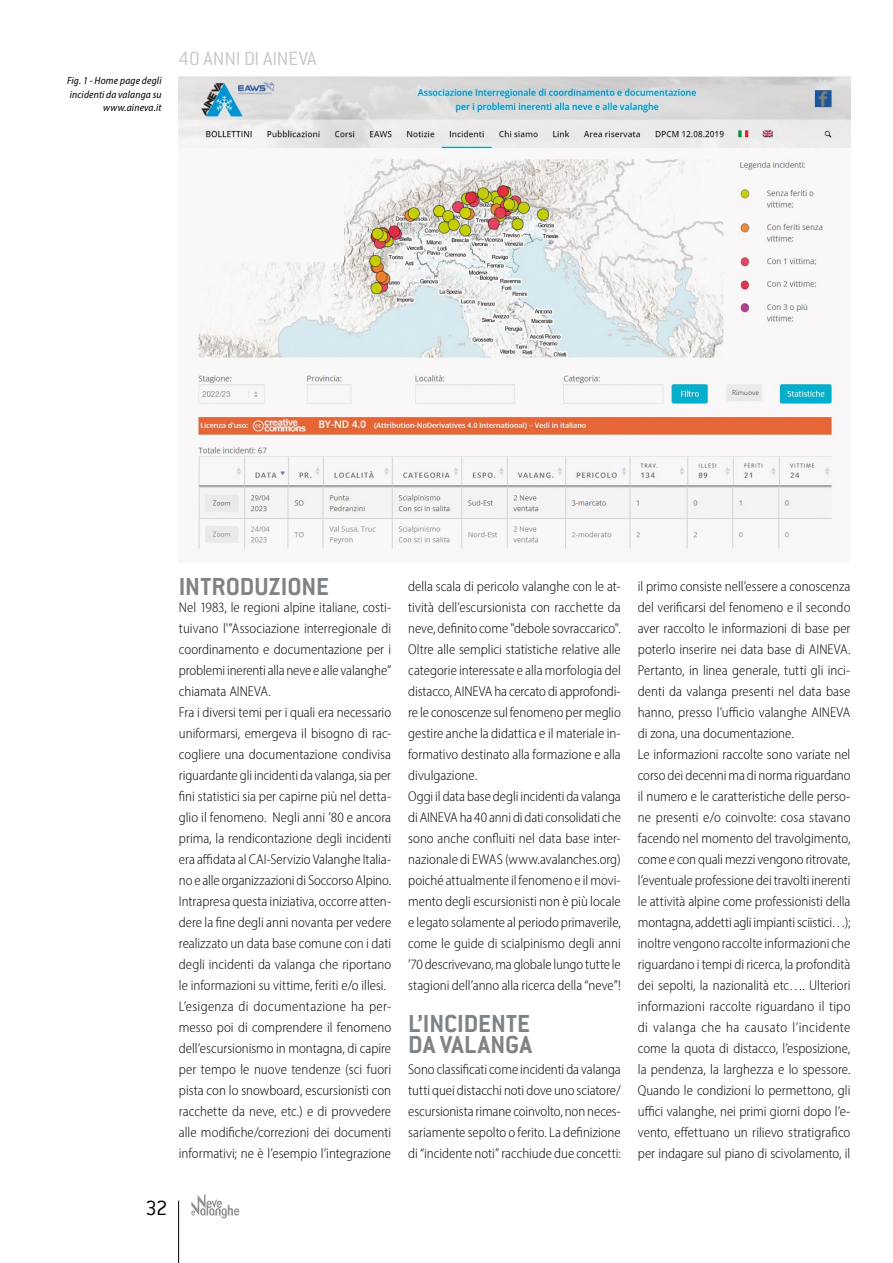
<style>
.page{position:relative;width:893px;height:1263px;background:#fff}
.page>*{position:absolute;margin:0;border:0;box-sizing:border-box;transform-origin:0 0}
.t1{font:700 27px/21px "Conduit ITC";color:#7d8386}
.t2{font:300 22.5px "Conduit ITC";color:#000}
.t3{font:300 21px "Conduit ITC";letter-spacing:-.005em;color:#c6c6c6}
.t4{font:300 semi-condensed 14.25px/21px "Myriad Pro";color:#000}
.t5{font:italic semi-condensed 10.5px/13.5px "Myriad Pro";letter-spacing:.015em;color:#000;text-align:right}
</style>
<div class="page">
<img style="left:179px;top:77px;width:671px;height:475px">
<hr style="left:178px;top:1201px;width:1px;height:62px;background:#000">
<svg style="left:191px;top:1194px;width:48px;height:24px"></svg>
<p class="t5" style="left:67px;top:74px;width:96px">Fig. 1 - Home page degli incidenti da valanga su www.aineva.it</p>
<h3 class="t3" style="left:179px;top:47px;width:139px">40 ANNI DI AINEVA</h3>
<h1 class="t1" style="left:179px;top:575px;width:152px">INTRODUZIONE</h1>
<p class="t4" style="left:179px;top:596px;width:214px">Nel 1983, le regioni alpine italiane, costi&shy;tuivano l'”Associazione interregionale di coordinamento e documentazione per i problemi inerenti alla neve e alle valanghe” chiamata AINEVA.<br>Fra i diversi temi per i quali era necessario uniformarsi, emergeva il bisogno di rac&shy;cogliere una documentazione condivisa riguardante gli incidenti da valanga, sia per fini statistici sia per capirne più nel detta&shy;glio il fenomeno. Negli anni ’80 e ancora prima, la rendicontazione degli incidenti era affidata al CAI-Servizio Valanghe Italia&shy;no e alle organizzazioni di Soccorso Alpino.<br>Intrapresa questa iniziativa, occorre atten&shy;dere la fine degli anni novanta per vedere realizzato un data base comune con i dati degli incidenti da valanga che riportano le informazioni su vittime, feriti e/o illesi.<br>L’esigenza di documentazione ha per&shy;messo poi di comprendere il fenomeno dell’escursionismo in montagna, di capire per tempo le nuove tendenze (sci fuori pista con lo snowboard, escursionisti con racchette da neve, etc.) e di provvedere alle modifiche/correzioni dei documenti informativi; ne è l’esempio l’integrazione</p>
<h2 class="t2" style="left:145px;top:1196px;width:24px">32</h2>
<p class="t4" style="left:408px;top:576px;width:214px">della scala di pericolo valanghe con le at&shy;tività dell’escursionista con racchette da neve, definito come "debole sovraccarico".<br>Oltre alle semplici statistiche relative alle categorie interessate e alla morfologia del distacco, AINEVA ha cercato di approfondi&shy;re le conoscenze sul fenomeno per meglio gestire anche la didattica e il materiale in&shy;formativo destinato alla formazione e alla divulgazione.<br>Oggi il data base degli incidenti da valanga di AINEVA ha 40 anni di dati consolidati che sono anche confluiti nel data base inter&shy;nazionale di EWAS (www.avalanches.org) poiché attualmente il fenomeno e il movi&shy;mento degli escursionisti non è più locale e legato solamente al periodo primaverile, come le guide di scialpinismo degli anni ’70 descrivevano, ma globale lungo tutte le stagioni dell’anno alla ricerca della “neve”!</p>
<h1 class="t1" style="left:408px;top:1012px;width:125px">L’INCIDENTE<br>DA VALANGA</h1>
<p class="t4" style="left:408px;top:1059px;width:214px;text-align:justify">Sono classificati come incidenti da valanga tutti quei distacchi noti dove uno sciatore/ escursionista rimane coinvolto, non neces&shy;sariamente sepolto o ferito. La definizione di “incidente noti” racchiude due concetti:</p>
<p class="t4" style="left:638px;top:576px;width:214px">il primo consiste nell’essere a conoscenza del verificarsi del fenomeno e il secondo aver raccolto le informazioni di base per poterlo inserire nei data base di AINEVA.<br>Pertanto, in linea generale, tutti gli inci&shy;denti da valanga presenti nel data base hanno, presso l’ufficio valanghe AINEVA di zona, una documentazione.<br>Le informazioni raccolte sono variate nel corso dei decenni ma di norma riguardano il numero e le caratteristiche delle perso&shy;ne presenti e/o coinvolte: cosa stavano facendo nel momento del travolgimento, come e con quali mezzi vengono ritrovate, l’eventuale professione dei travolti inerenti le attività alpine come professionisti della montagna, addetti agli impianti sciistici…); inoltre vengono raccolte informazioni che riguardano i tempi di ricerca, la profondità dei sepolti, la nazionalità etc…. Ulteriori informazioni raccolte riguardano il tipo di valanga che ha causato l’incidente come la quota di distacco, l’esposizione, la pendenza, la larghezza e lo spessore.<br>Quando le condizioni lo permettono, gli uffici valanghe, nei primi giorni dopo l’e&shy;vento, effettuano un rilievo stratigrafico per indagare sul piano di scivolamento, il</p>
</div>
